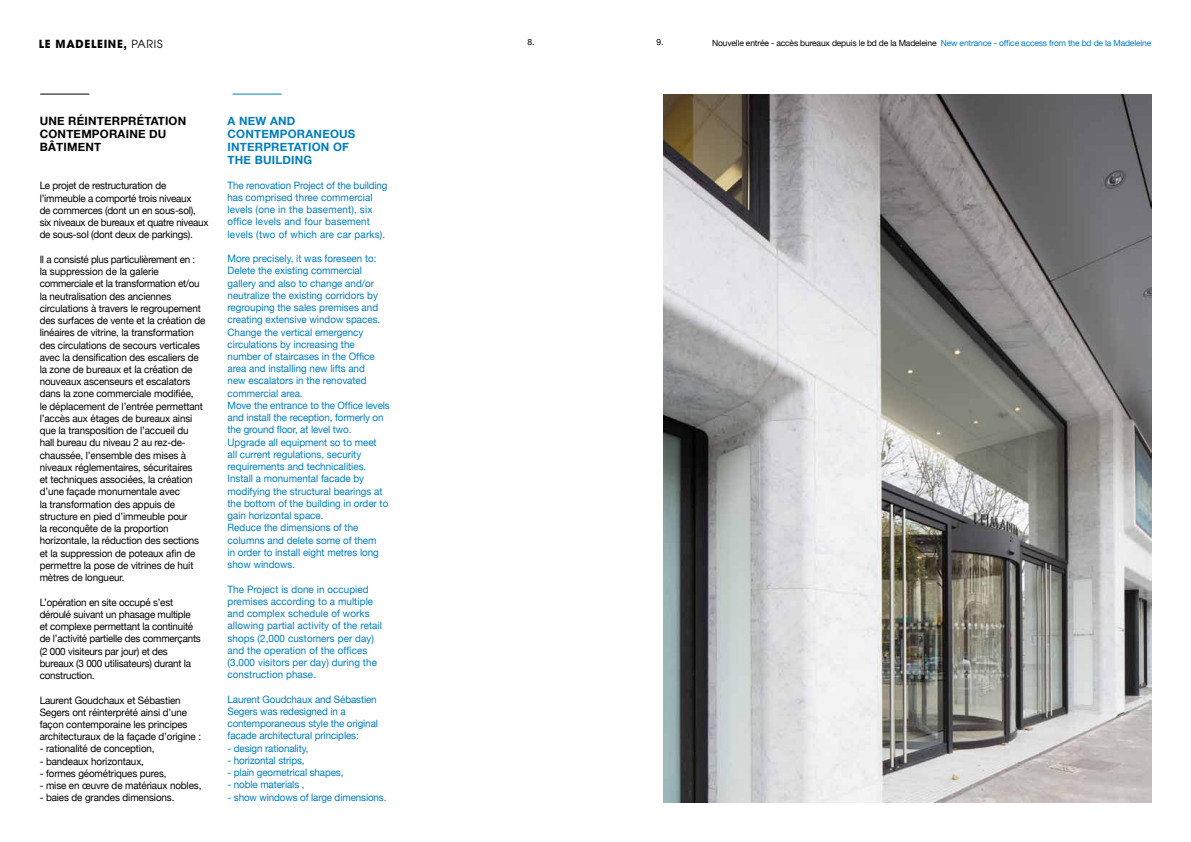
<style>
.page{position:relative;width:1191px;height:842px;background:#fff}
.page>*{position:absolute;margin:0;border:0;box-sizing:border-box;transform-origin:0 0}
.t1{font:700 11.5px/13px "Helvetica Neue";letter-spacing:.02em;color:#007ec0}
.t2{font:700 11.5px/13px "Helvetica Neue";letter-spacing:.02em;color:#000}
.t3{font:700 11.1px "Avant Garde";letter-spacing:.06em;color:#000}
.t4{font:10.2px/12.2px "Helvetica Neue";letter-spacing:-.01em;color:#000;scale:.96 1}
.t5{font:10.2px/12.2px "Helvetica Neue";color:#007ec0;scale:.96 1}
.t6{font:8.5px "Helvetica Neue";letter-spacing:-.02em;color:#000}
.s1{font-weight:400}
.s2{color:#007ec0}
</style>
<div class="page">
<img style="left:663px;top:94px;width:488px;height:708px">
<hr style="left:40px;top:94px;width:49px;height:1px;background:#000">
<hr style="left:232px;top:94px;width:50px;height:1px;background:#007ec0">
<p class="t3" style="left:39px;top:37px;width:125px">LE MADELEINE, <span class="s1">PARIS</span></p>
<p class="t6" style="left:527px;top:37px;width:9px">8.</p>
<p class="t6" style="left:656px;top:37px;width:9px">9.</p>
<p class="t2" style="left:40px;top:114px;width:148px">UNE RÉINTERPRÉTATION<br>CONTEMPORAINE DU<br>BÂTIMENT</p>
<p class="t4" style="left:40px;top:179px;width:177px">Le projet de restructuration de l’immeuble a comporté trois niveaux<br>de commerces (dont un en sous-sol), six niveaux de bureaux et quatre niveaux de sous-sol (dont deux de parkings).</p>
<p class="t4" style="left:40px;top:253px;width:174px">Il a consisté plus particulièrement en :<br>la suppression de la galerie commerciale et la transformation et/ou la neutralisation des anciennes circulations à travers le regroupement des surfaces de vente et la création de linéaires de vitrine, la transformation des circulations de secours verticales avec la densification des escaliers de la zone de bureaux et la création de nouveaux ascenseurs et escalators dans la zone commerciale modifiée,<br>le déplacement de l’entrée permettant l’accès aux étages de bureaux ainsi que la transposition de l’accueil du hall bureau du niveau 2 au rez-de&shy;chaussée, l’ensemble des mises à niveaux réglementaires, sécuritaires<br>et techniques associées, la création d’une façade monumentale avec<br>la transformation des appuis de structure en pied d’immeuble pour<br>la reconquête de la proportion horizontale, la réduction des sections et la suppression de poteaux afin de permettre la pose de vitrines de huit mètres de longueur.</p>
<p class="t4" style="left:40px;top:596px;width:169px">L’opération en site occupé s’est déroulé suivant un phasage multiple et complexe permettant la continuité de l’activité partielle des commerçants (2 000 visiteurs par jour) et des bureaux (3 000 utilisateurs) durant la construction.</p>
<p class="t4" style="left:40px;top:694px;width:170px">Laurent Goudchaux et Sébastien Segers ont réinterprété ainsi d’une façon contemporaine les principes architecturaux de la façade d’origine :</p>
<p class="t4" style="left:40px;top:743px;width:121px">- rationalité de conception,</p>
<p class="t4" style="left:40px;top:755px;width:110px">- bandeaux horizontaux,</p>
<p class="t4" style="left:40px;top:767px;width:134px">- formes géométriques pures,</p>
<p class="t4" style="left:40px;top:779px;width:170px">- mise en œuvre de matériaux nobles,</p>
<p class="t4" style="left:40px;top:791px;width:142px">- baies de grandes dimensions.</p>
<p class="t1" style="left:227px;top:114px;width:129px">A NEW AND<br>CONTEMPORANEOUS<br>INTERPRETATION OF<br>THE BUILDING</p>
<p class="t5" style="left:227px;top:179px;width:168px">The renovation Project of the building has comprised three commercial levels (one in the basement), six office levels and four basement levels (two of which are car parks).</p>
<p class="t5" style="left:227px;top:252px;width:171px">More precisely, it was foreseen to:<br>Delete the existing commercial gallery and also to change and/or neutralize the existing corridors by regrouping the sales premises and creating extensive window spaces.<br>Change the vertical emergency circulations by increasing the number of staircases in the Office area and installing new lifts and<br>new escalators in the renovated commercial area.<br>Move the entrance to the Office levels and install the reception, formerly on the ground floor, at level two.<br>Upgrade all equipment so to meet<br>all current regulations, security requirements and technicalities.<br>Install a monumental facade by modifying the structural bearings at the bottom of the building in order to gain horizontal space.<br>Reduce the dimensions of the columns and delete some of them<br>in order to install eight metres long show windows.</p>
<p class="t5" style="left:227px;top:583px;width:162px">The Project is done in occupied premises according to a multiple and complex schedule of works allowing partial activity of the retail shops (2,000 customers per day) and the operation of the offices (3,000 visitors per day) during the construction phase.</p>
<p class="t5" style="left:227px;top:693px;width:158px">Laurent Goudchaux and Sébastien<br>Segers was redesigned in a contemporaneous style the original facade architectural principles:</p>
<p class="t5" style="left:227px;top:742px;width:86px">- design rationality,</p>
<p class="t5" style="left:227px;top:754px;width:82px">- horizontal strips,</p>
<p class="t5" style="left:227px;top:766px;width:122px">- plain geometrical shapes,</p>
<p class="t5" style="left:227px;top:778px;width:82px">- noble materials ,</p>
<p class="t5" style="left:227px;top:791px;width:167px">- show windows of large dimensions.</p>
<p class="t6" style="left:712px;top:38px;width:440px">Nouvelle entrée - accès bureaux depuis le bd de la Madeleine <span class="s2">New entrance - office access from the bd de la Madeleine</span></p>
</div>
